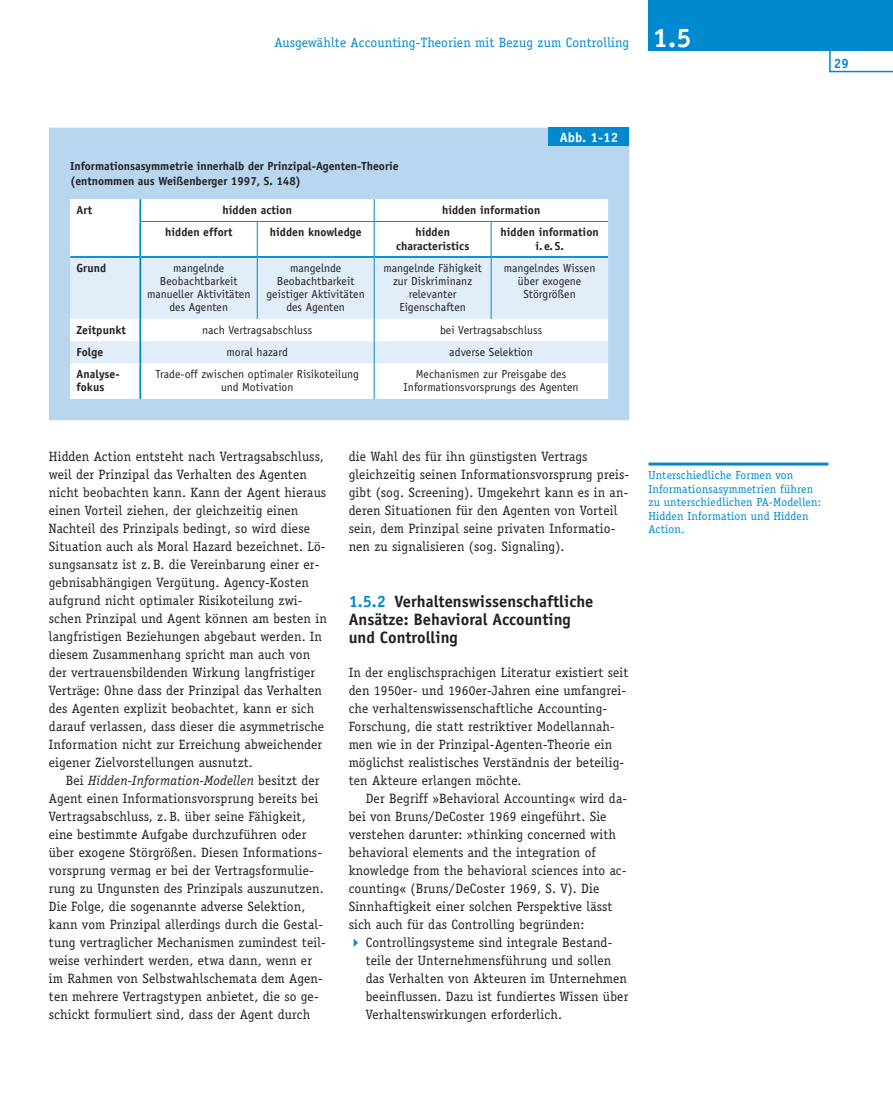
<style>
.page{position:relative;width:893px;height:1106px;background:#fff}
.page>*{position:absolute;margin:0;border:0;box-sizing:border-box;transform-origin:0 0}
.t1{font:700 27px "Officina Sans Std";color:#fff}
.t2{font:700 16.5px/18px "Officina Sans Std";color:#231f20}
.t3{font:13.5px/18px "Officina Serif Std";letter-spacing:.01em;color:#231f20}
.t4{font:13.5px "Officina Serif Std";letter-spacing:.01em;color:#0089cf}
.t5{font:700 13.5px "Officina Sans Std";color:#fff}
.t6{font:700 13.5px "Officina Sans Std";color:#0089cf}
.t7{font:11.7px/13.2px "Officina Sans Std";letter-spacing:.005em;color:#231f20;text-align:center}
.t8{font:700 11.7px/13.2px "Officina Sans Std";letter-spacing:.005em;color:#231f20}
.t9{font:11.7px/13.5px "Officina Serif Std";letter-spacing:.01em;color:#0089cf}
.s1{font-style:italic}
.s2{color:#0089cf}
</style>
<div class="page">
<div style="left:648px;top:0;width:245px;height:51px;background:#0089cf"></div>
<svg style="left:829px;top:51px;width:64px;height:21px"></svg>
<hr style="left:648px;top:462px;width:180px;height:3px;background:#0089cf">
<div style="left:66px;top:146px;width:546px;height:53px;background:#b9d6ef"></div>
<svg style="left:71px;top:199px;width:536px;height:199px"></svg>
<svg style="left:71px;top:258px;width:536px;height:105px;fill:#e1edf8"></svg>
<svg style="left:374px;top:199px;width:1px;height:22px"></svg>
<hr style="left:257px;top:222px;width:1px;height:34px;background:#0089cf">
<hr style="left:374px;top:222px;width:1px;height:34px;background:#0089cf">
<hr style="left:491px;top:222px;width:1px;height:34px;background:#0089cf">
<hr style="left:257px;top:258px;width:1px;height:61px;background:#0089cf">
<hr style="left:374px;top:258px;width:1px;height:61px;background:#0089cf">
<hr style="left:491px;top:258px;width:1px;height:61px;background:#0089cf">
<svg style="left:374px;top:319px;width:1px;height:44px"></svg>
<hr style="left:374px;top:363px;width:1px;height:36px;background:#0089cf">
<hr style="left:70px;top:256px;width:70px;height:2px;background:#0089cf">
<hr style="left:140px;top:256px;width:117px;height:2px;background:#0089cf">
<hr style="left:257px;top:256px;width:117px;height:2px;background:#0089cf">
<hr style="left:374px;top:256px;width:117px;height:2px;background:#0089cf">
<hr style="left:491px;top:256px;width:117px;height:2px;background:#0089cf">
<hr style="left:141px;top:221px;width:116px;height:1px;background:#0089cf">
<hr style="left:257px;top:221px;width:117px;height:1px;background:#0089cf">
<hr style="left:374px;top:221px;width:117px;height:1px;background:#0089cf">
<hr style="left:491px;top:221px;width:117px;height:1px;background:#0089cf">
<hr style="left:139px;top:199px;width:2px;height:22px;background:#0089cf">
<hr style="left:139px;top:221px;width:2px;height:35px;background:#0089cf">
<hr style="left:139px;top:258px;width:2px;height:61px;background:#0089cf">
<hr style="left:139px;top:319px;width:2px;height:22px;background:#0089cf">
<hr style="left:139px;top:341px;width:2px;height:22px;background:#0089cf">
<hr style="left:139px;top:363px;width:2px;height:36px;background:#0089cf">
<div style="left:49px;top:128px;width:580px;height:292px;border:21px solid #b9d6ef"></div>
<div style="left:549px;top:128px;width:80px;height:18px;background:#0089cf"></div>
<p class="t4" style="left:274px;top:34px;width:356px">Ausgewählte Accounting-Theorien mit Bezug zum Controlling</p>
<h1 class="t1" style="left:653px;top:21px;width:40px">1.5</h1>
<p class="t6" style="left:834px;top:55px;width:17px">29</p>
<p class="t5" style="left:560px;top:128px;width:60px">Abb. 1-12</p>
<p class="t8" style="left:70px;top:158px;width:330px;line-height:15px">Informationsasymmetrie innerhalb der Prinzipal-Agenten-Theorie (entnommen aus Weißenberger 1997, S. 148)</p>
<p class="t8" style="left:77px;top:203px;width:17px">Art</p>
<p class="t8" style="left:222px;top:203px;width:71px">hidden action</p>
<p class="t8" style="left:442px;top:203px;width:100px">hidden information</p>
<p class="t8" style="left:165px;top:226px;width:69px">hidden effort</p>
<p class="t8" style="left:270px;top:226px;width:93px">hidden knowledge</p>
<p class="t8" style="left:396px;top:226px;width:75px;text-align:center">hidden characteristics</p>
<p class="t8" style="left:500px;top:226px;width:100px;text-align:center">hidden information i. e. S.</p>
<p class="t8" style="left:77px;top:261px;width:31px">Grund</p>
<p class="t7" style="left:147px;top:261px;width:105px">mangelnde<br>Beobachtbarkeit manueller Aktivitäten des Agenten</p>
<p class="t7" style="left:267px;top:261px;width:100px">mangelnde<br>Beobachtbarkeit geistiger Aktivitäten des Agenten</p>
<p class="t7" style="left:383px;top:261px;width:100px">mangelnde Fähigkeit zur Diskriminanz relevanter<br>Eigenschaften</p>
<p class="t7" style="left:504px;top:261px;width:93px">mangelndes Wissen über exogene<br>Störgrößen</p>
<p class="t8" style="left:77px;top:323px;width:51px">Zeitpunkt</p>
<p class="t7" style="left:202px;top:323px;width:112px">nach Vertragsabschluss</p>
<p class="t7" style="left:440px;top:323px;width:104px">bei Vertragsabschluss</p>
<p class="t8" style="left:77px;top:345px;width:28px">Folge</p>
<p class="t7" style="left:227px;top:345px;width:63px">moral hazard</p>
<p class="t7" style="left:449px;top:345px;width:85px">adverse Selektion</p>
<p class="t8" style="left:77px;top:367px;width:44px">Analyse&shy;fokus</p>
<p class="t7" style="left:155px;top:368px;width:205px">Trade-off zwischen optimaler Risikoteilung und Motivation</p>
<p class="t7" style="left:404px;top:368px;width:177px">Mechanismen zur Preisgabe des<br>Informationsvorsprungs des Agenten</p>
<p class="t3" style="left:49px;top:447px;width:279px">Hidden Action entsteht nach Vertragsabschluss, weil der Prinzipal das Verhalten des Agenten nicht beobachten kann. Kann der Agent hieraus einen Vorteil ziehen, der gleichzeitig einen Nachteil des Prinzipals bedingt, so wird diese Situation auch als Moral Hazard bezeichnet. Lö&shy;sungsansatz ist z. B. die Vereinbarung einer er&shy;gebnisabhängigen Vergütung. Agency-Kosten aufgrund nicht optimaler Risikoteilung zwi&shy;schen Prinzipal und Agent können am besten in langfristigen Beziehungen abgebaut werden. In diesem Zusammenhang spricht man auch von der vertrauensbildenden Wirkung langfristiger Verträge: Ohne dass der Prinzipal das Verhalten des Agenten explizit beobachtet, kann er sich darauf verlassen, dass dieser die asymmetrische Information nicht zur Erreichung abweichender eigener Zielvorstellungen ausnutzt.</p>
<p class="t3" style="left:49px;top:771px;width:279px;text-indent:17px">Bei <span class="s1">Hidden-Information-Modellen</span> besitzt der Agent einen Informationsvorsprung bereits bei Vertragsabschluss, z. B. über seine Fähigkeit, eine bestimmte Aufgabe durchzuführen oder über exogene Störgrößen. Diesen Informations&shy;vorsprung vermag er bei der Vertragsformulie&shy;rung zu Ungunsten des Prinzipals auszunutzen.<br>Die Folge, die sogenannte adverse Selektion, kann vom Prinzipal allerdings durch die Gestal&shy;tung vertraglicher Mechanismen zumindest teil&shy;weise verhindert werden, etwa dann, wenn er im Rahmen von Selbstwahlschemata dem Agen&shy;ten mehrere Vertragstypen anbietet, die so ge&shy;schickt formuliert sind, dass der Agent durch</p>
<p class="t3" style="left:349px;top:447px;width:282px">die Wahl des für ihn günstigsten Vertrags gleichzeitig seinen Informationsvorsprung preis&shy;gibt (sog. Screening). Umgekehrt kann es in an&shy;deren Situationen für den Agenten von Vorteil sein, dem Prinzipal seine privaten Informatio&shy;nen zu signalisieren (sog. Signaling).</p>
<p class="t2" style="left:349px;top:592px;width:246px"><span class="s2">1.5.2</span> Verhaltenswissenschaftliche<br>Ansätze: Behavioral Accounting und Controlling</p>
<p class="t3" style="left:349px;top:663px;width:281px">In der englischsprachigen Literatur existiert seit den 1950er- und 1960er-Jahren eine umfangrei&shy;che verhaltenswissenschaftliche Accounting-Forschung, die statt restriktiver Modellannah&shy;men wie in der Prinzipal-Agenten-Theorie ein möglichst realistisches Verständnis der beteilig&shy;ten Akteure erlangen möchte.</p>
<p class="t3" style="left:349px;top:789px;width:280px;text-indent:17px">Der Begriff »Behavioral Accounting« wird da&shy;bei von Bruns/DeCoster 1969 eingeführt. Sie verstehen darunter: »thinking concerned with behavioral elements and the integration of knowledge from the behavioral sciences into ac&shy;counting« (Bruns/DeCoster 1969, S. V). Die Sinnhaftigkeit einer solchen Perspektive lässt sich auch für das Controlling begründen:</p>
<p class="t3" style="left:366px;top:933px;width:264px">Controllingsysteme sind integrale Bestand&shy;teile der Unternehmensführung und sollen das Verhalten von Akteuren im Unternehmen beeinflussen. Dazu ist fundiertes Wissen über Verhaltenswirkungen erforderlich.</p>
<p class="t9" style="left:648px;top:468px;width:174px">Unterschiedliche Formen von<br>Informationsasymmetrien führen zu unterschiedlichen PA-Modellen:<br>Hidden Information und Hidden<br>Action.</p>
</div>
